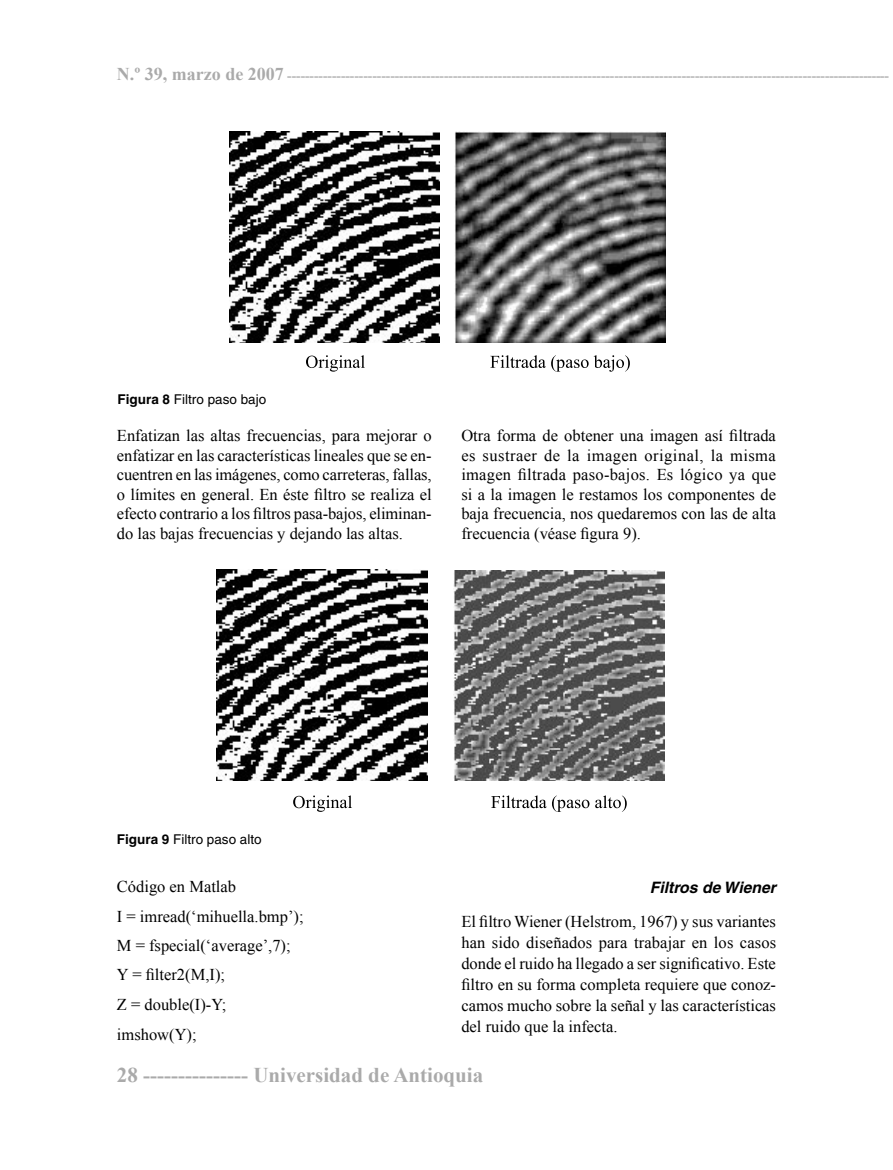
<style>
.page{position:relative;width:893px;height:1170px;background:#fff}
.page>*{position:absolute;margin:0;border:0;box-sizing:border-box;transform-origin:0 0}
.t1{font:700 21px "Times New Roman";color:#aaa}
.C__de_texto_ingeniería{font:16.5px/19.5px "Times New Roman";color:#000;text-align:justify}
.Título_2{font:italic 700 15.75px "Helvetica";color:#000}
.t2{font:700 13.5px "Times New Roman";color:#aaa}
.Tit__figura{font:13.5px "Helvetica";color:#000}
.s1{font-size:18px}
.s2{font-weight:700}
</style>
<div class="page">
<img style="left:229px;top:131px;width:211px;height:211px">
<img style="left:455px;top:131px;width:210px;height:211px">
<svg style="left:306px;top:355px;width:59px;height:16px"></svg>
<svg style="left:490px;top:355px;width:140px;height:16px"></svg>
<img style="left:217px;top:569px;width:211px;height:211px">
<img style="left:454px;top:570px;width:210px;height:210px">
<svg style="left:293px;top:795px;width:59px;height:16px"></svg>
<svg style="left:491px;top:795px;width:98px;height:16px"></svg>
<svg style="left:595px;top:795px;width:32px;height:16px"></svg>
<p class="t2" style="left:117px;top:66px;width:774px"><span class="s1">N.º 39, marzo de 2007</span> ---------------------------------------------------------------------------------------------------------------------------------------</p>
<p class="Tit__figura" style="left:118px;top:391px;width:150px"><span class="s2">Figura 8</span> Filtro paso bajo</p>
<p class="C__de_texto_ingeniería" style="left:117px;top:425px;width:316px">Enfatizan las altas frecuencias, para mejorar o enfatizar en las características lineales que se en&shy;cuentren en las imágenes, como carreteras, fallas, o límites en general. En éste filtro se realiza el efecto contrario a los filtros pasa-bajos, eliminan&shy;do las bajas frecuencias y dejando las altas.</p>
<p class="C__de_texto_ingeniería" style="left:461px;top:425px;width:316px">Otra forma de obtener una imagen así filtrada es sustraer de la imagen original, la misma imagen filtrada paso-bajos. Es lógico ya que si a la imagen le restamos los componentes de baja frecuencia, nos quedaremos con las de alta frecuencia (véase figura 9).</p>
<p class="Tit__figura" style="left:117px;top:831px;width:146px"><span class="s2">Figura 9</span> Filtro paso alto</p>
<p class="C__de_texto_ingeniería" style="left:117px;top:876px;width:121px">Código en Matlab</p>
<p class="C__de_texto_ingeniería" style="left:117px;top:905px;width:188px">I = imread(‘mihuella.bmp’);</p>
<p class="C__de_texto_ingeniería" style="left:117px;top:935px;width:175px">M = fspecial(‘average’,7);</p>
<p class="C__de_texto_ingeniería" style="left:117px;top:964px;width:110px">Y = filter2(M,I);</p>
<p class="C__de_texto_ingeniería" style="left:117px;top:994px;width:111px">Z = double(I)-Y;</p>
<p class="C__de_texto_ingeniería" style="left:117px;top:1024px;width:81px">imshow(Y);</p>
<p class="Título_2" style="left:650px;top:877px;width:128px">Filtros de Wiener</p>
<p class="C__de_texto_ingeniería" style="left:461px;top:910px;width:316px;line-height:21px">El filtro Wiener (Helstrom, 1967) y sus variantes han sido diseñados para trabajar en los casos donde el ruido ha llegado a ser significativo. Este filtro en su forma completa requiere que conoz&shy;camos mucho sobre la señal y las características del ruido que la infecta.</p>
<p class="t1" style="left:117px;top:1060px;width:368px">28 --------------- Universidad de Antioquia</p>
</div>
